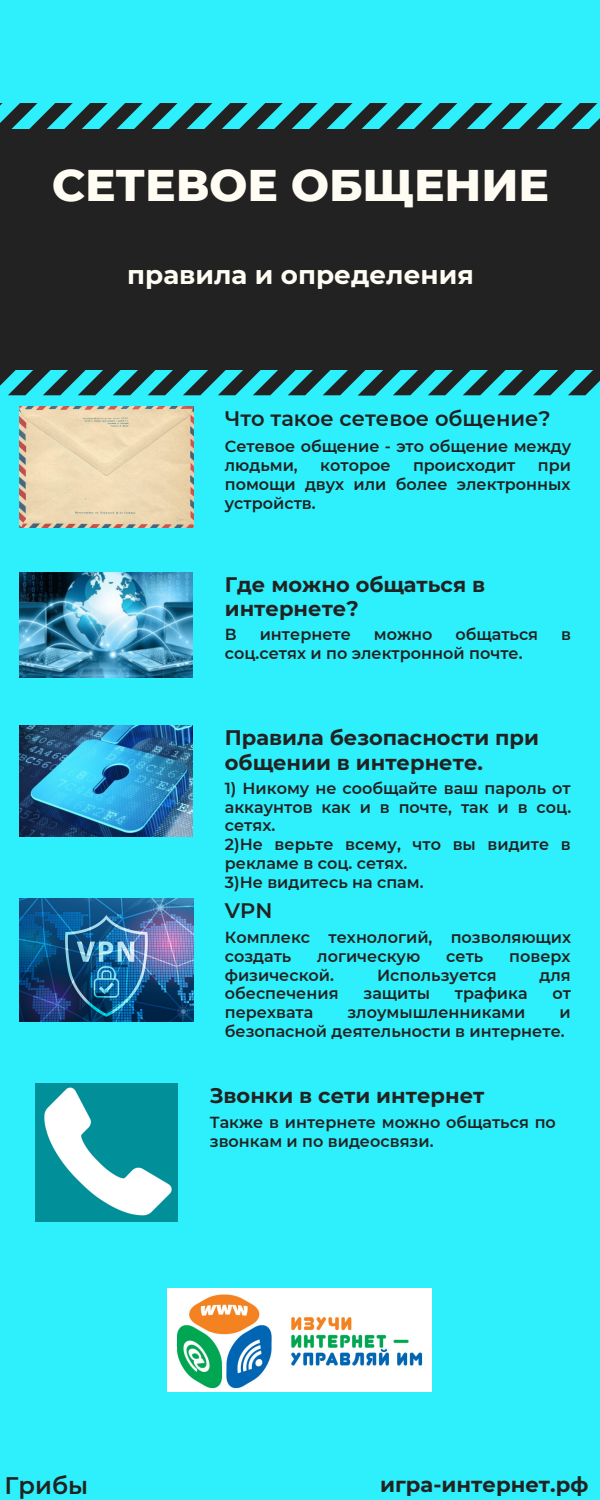
<style>
.page{position:relative;width:600px;height:1500px;background:#2df0fc}
.page>*{position:absolute;margin:0;border:0;box-sizing:border-box;transform-origin:0 0}
.t1{font:800 45.2px "Montserrat";color:#fffdf3}
.t2{font:700 26.2px "Montserrat";color:#fffdf3}
.t3{font:600 24px "Montserrat";color:#222}
.t4{font:700 21.1px "Montserrat";color:#222}
.t5{font:700 21px/24.8px "Montserrat";color:#222}
.t6{font:600 21px "Montserrat";color:#212121}
.t7{font:600 21px "Montserrat";color:#222}
.t8{font:600 16px/18.8px "Montserrat";color:#222}
.t9{font:600 16px/18.8px "Montserrat";color:#212121}
</style>
<div class="page">
<svg style="left:0;top:103px;width:600px;height:293px"></svg>
<div style="left:0;top:130px;width:600px;height:240px;background:#222"></div>
<img style="left:20px;top:899px;width:173px;height:122px">
<img style="left:36px;top:1083px;width:142px;height:139px">
<img style="left:20px;top:407px;width:173px;height:120px">
<img style="left:19px;top:572px;width:174px;height:106px">
<img style="left:19px;top:726px;width:174px;height:111px">
<img style="left:168px;top:1289px;width:264px;height:102px">
<p class="t1" style="left:52px;top:157px;width:499px">СЕТЕВОЕ ОБЩЕНИЕ</p>
<p class="t2" style="left:127px;top:259px;width:348px">правила и определения</p>
<p class="t6" style="left:225px;top:406px;width:328px">Что такое сетевое общение?</p>
<p class="t9" style="left:225px;top:437px;width:348px">Сетевое общение - это общение между людьми,</p>
<p class="t9" style="left:225px;top:456px;width:348px;text-align:justify;text-indent:313px">при помощи двух или более электронных устройств.</p>
<p class="t9" style="left:320px;top:456px;width:72px">которое</p>
<p class="t9" style="left:413px;top:456px;width:104px">происходит</p>
<p class="t5" style="left:225px;top:572px;width:262px">Где можно общаться в интернете?</p>
<p class="t8" style="left:225px;top:625px;width:13px">В</p>
<p class="t8" style="left:260px;top:625px;width:93px">интернете</p>
<p class="t8" style="left:374px;top:625px;width:60px">можно</p>
<p class="t8" style="left:456px;top:625px;width:84px">общаться</p>
<p class="t8" style="left:561px;top:625px;width:11px">в</p>
<p class="t8" style="left:225px;top:644px;width:299px">соц.сетях и по электронной почте.</p>
<p class="t5" style="left:225px;top:725px;width:316px">Правила безопасности при общении в интернете.</p>
<p class="t8" style="left:225px;top:779px;width:348px;text-align:justify">1) Никому не сообщайте ваш пароль от аккаунтов как и в почте, так и в соц. сетях.</p>
<p class="t8" style="left:225px;top:835px;width:348px">2)Не верьте всему, что вы видите в рекламе в соц. сетях.</p>
<p class="t8" style="left:225px;top:872px;width:200px">3)Не видитесь на спам.</p>
<p class="t7" style="left:225px;top:898px;width:49px">VPN</p>
<p class="t8" style="left:225px;top:928px;width:348px">Комплекс технологий, позволяющих создать</p>
<p class="t8" style="left:317px;top:947px;width:104px">логическую</p>
<p class="t8" style="left:446px;top:947px;width:39px">сеть</p>
<p class="t8" style="left:509px;top:947px;width:63px">поверх</p>
<p class="t8" style="left:225px;top:965px;width:111px">физической.</p>
<p class="t8" style="left:377px;top:965px;width:121px">Используется</p>
<p class="t8" style="left:540px;top:965px;width:33px">для</p>
<p class="t8" style="left:225px;top:984px;width:115px">обеспечения</p>
<p class="t8" style="left:364px;top:984px;width:68px">защиты</p>
<p class="t8" style="left:455px;top:984px;width:74px">трафика</p>
<p class="t8" style="left:553px;top:984px;width:20px">от</p>
<p class="t8" style="left:225px;top:1003px;width:90px">перехвата</p>
<p class="t8" style="left:347px;top:1003px;width:179px">злоумышленниками</p>
<p class="t8" style="left:225px;top:1003px;width:347px;text-indent:335px">и безопасной деятельности в интернете.</p>
<p class="t5" style="left:210px;top:1083px;width:276px">Звонки в сети интернет</p>
<p class="t8" style="left:210px;top:1113px;width:348px">Также в интернете можно общаться по звонкам и по видеосвязи.</p>
<p class="t3" style="left:5px;top:1470px;width:85px">Грибы</p>
<p class="t4" style="left:380px;top:1472px;width:210px">игра-интернет.рф</p>
</div>
